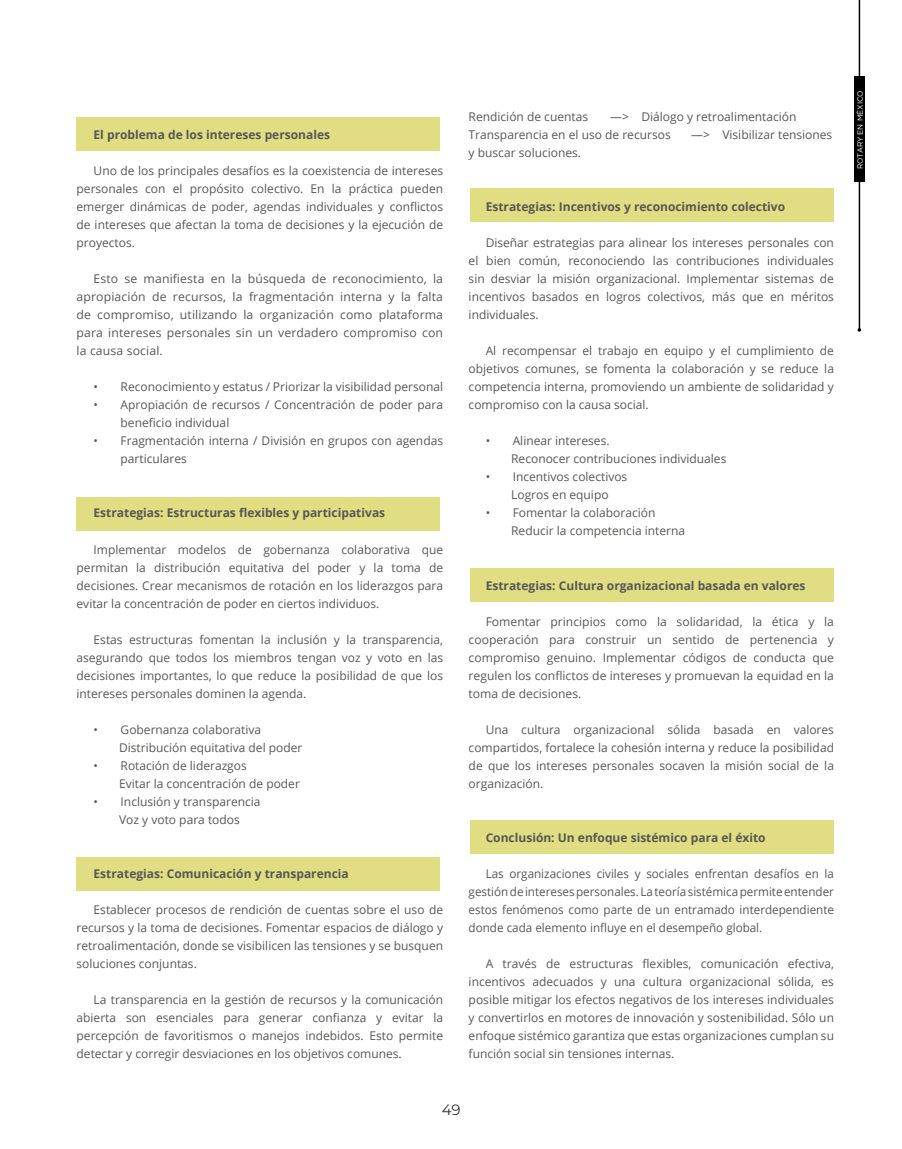
<style>
.page{position:relative;width:902px;height:1149px;background:#fff}
.page>*{position:absolute;margin:0;border:0;box-sizing:border-box;transform-origin:0 0}
.t1{font:15px "Montserrat Alternates";color:#000}
.t2{font:12px/18px "Open Sans";color:#575756;text-align:justify}
.t3{font:700 12px "Open Sans";color:#575756}
.t4{font:7.5px "Gotham HTF";color:#fff}
</style>
<div class="page">
<div style="left:76px;top:117px;width:364px;height:34px;background:#e0dd82"></div>
<div style="left:470px;top:188px;width:363px;height:34px;background:#e0dd82"></div>
<div style="left:470px;top:568px;width:363px;height:34px;background:#e0dd82"></div>
<div style="left:470px;top:820px;width:363px;height:33px;background:#e0dd82"></div>
<div style="left:76px;top:497px;width:364px;height:34px;background:#e0dd82"></div>
<div style="left:76px;top:856px;width:364px;height:34px;background:#e0dd82"></div>
<hr style="left:858px;top:0;width:2px;height:330px;background:#000">
<div style="left:854px;top:76px;width:10px;height:106px;background:#000"></div>
<p class="t3" style="left:94px;top:126px;width:238px">El problema de los intereses personales</p>
<p class="t2" style="left:77px;top:161px;width:368px;text-indent:17px">Uno de los principales desafíos es la coexistencia de intereses personales con el propósito colectivo. En la práctica pueden emerger diná micas de poder, agendas individuales y conflictos de intereses que afectan la toma de decisiones y la ejecución de proyectos.</p>
<p class="t2" style="left:77px;top:269px;width:368px;text-indent:17px">Esto se manifiesta en la búsqueda de reconocimiento, la apropiación de recursos, la fragmentación interna y la falta de compromiso, utilizando la organización como plataforma para intereses personales sin un verdadero compromiso con la causa social.</p>
<p class="t2" style="left:94px;top:377px;width:351px">• Reconocimiento y estatus / Priorizar la visibilidad personal</p>
<p class="t2" style="left:121px;top:395px;width:324px;text-indent:-27px">• Apropiación de recursos / Concentración de poder para beneficio individual</p>
<p class="t2" style="left:121px;top:431px;width:324px;text-indent:-27px">• Fragmentación interna / División en grupos con agendas particulares</p>
<p class="t3" style="left:94px;top:504px;width:293px">Estrategias: Estructuras flexibles y participativas</p>
<p class="t2" style="left:77px;top:539px;width:368px;text-indent:17px">Implementar modelos de gobernanza colaborativa que permitan la distribución equitativa del poder y la toma de decisiones. Crear mecanismos de rotación en los liderazgos para evitar la concentración de poder en ciertos individuos.</p>
<p class="t2" style="left:77px;top:629px;width:368px;text-indent:17px">Estas estructuras fomentan la inclusión y la transparencia, asegurando que todos los miembros tengan voz y voto en las decisiones importantes, lo que reduce la posibilidad de que los intereses personales dominen la agenda.</p>
<p class="t2" style="left:119px;top:719px;width:185px;text-indent:-26px">• Gobernanza colaborativa<br>Distribución equitativa del poder</p>
<p class="t2" style="left:119px;top:755px;width:182px;text-indent:-26px">• Rotación de liderazgos<br>Evitar la concentración de poder</p>
<p class="t2" style="left:94px;top:791px;width:168px;text-align:center">• Inclusión y transparencia<br>Voz y voto para todos</p>
<p class="t3" style="left:94px;top:864px;width:257px">Estrategias: Comunicación y transparencia</p>
<p class="t2" style="left:77px;top:899px;width:368px;text-indent:17px">Establecer procesos de rendición de cuentas sobre el uso de recursos y la toma de decisiones. Fomentar espacios de diá logo y retroalimentación, donde se visibilicen las tensiones y se busquen soluciones conjuntas.</p>
<p class="t2" style="left:77px;top:989px;width:368px;text-indent:17px">La transparencia en la gestión de recursos y la comunicación abierta son esenciales para generar confianza y evitar la percepción de favoritismos o manejos indebidos. Esto permite detectar y corregir desviaciones en los objetivos comunes.</p>
<p class="t2" style="left:468px;top:107px;width:329px;text-indent:141px">—&gt; Diá logo y retroalimentación<br>Transparencia en el uso de recursos</p>
<p class="t2" style="left:468px;top:107px;width:121px">Rendición de cuentas</p>
<p class="t2" style="left:691px;top:125px;width:143px">—&gt; Visibilizar tensiones</p>
<p class="t2" style="left:468px;top:143px;width:114px">y buscar soluciones.</p>
<p class="t3" style="left:485px;top:198px;width:301px">Estrategias: Incentivos y reconocimiento colectivo</p>
<p class="t2" style="left:468px;top:233px;width:367px;text-indent:17px">Diseñar estrategias para alinear los intereses personales con el bien comú n, reconociendo las contribuciones individuales sin desviar la misión organizacional. Implementar sistemas de incentivos basados en logros colectivos, más que en méritos individuales.</p>
<p class="t2" style="left:468px;top:341px;width:367px;text-indent:17px">Al recompensar el trabajo en equipo y el cumplimiento de objetivos comunes, se fomenta la colaboración y se reduce la competencia interna, promoviendo un ambiente de solidaridad y compromiso con la causa social.</p>
<p class="t2" style="left:511px;top:431px;width:217px;text-indent:-26px">• Alinear intereses.<br>Reconocer contribuciones individuales</p>
<p class="t2" style="left:485px;top:467px;width:143px;text-align:center">• Incentivos colectivos<br>Logros en equipo</p>
<p class="t2" style="left:511px;top:503px;width:175px;text-indent:-26px">• Fomentar la colaboración<br>Reducir la competencia interna</p>
<p class="t3" style="left:485px;top:576px;width:321px">Estrategias: Cultura organizacional basada en valores</p>
<p class="t2" style="left:468px;top:611px;width:367px;text-indent:17px">Fomentar principios como la solidaridad, la ética y la cooperación para construir un sentido de pertenencia y compromiso genuino. Implementar códigos de conducta que regulen los conflictos de intereses y promuevan la equidad en la toma de decisiones.</p>
<p class="t2" style="left:468px;top:719px;width:367px;text-indent:17px">Una cultura organizacional sólida basada en valores compartidos, fortalece la cohesión interna y reduce la posibilidad de que los intereses personales socaven la misión social de la organización.</p>
<p class="t3" style="left:485px;top:828px;width:281px">Conclusión: Un enfoque sistémico para el éxito</p>
<p class="t2" style="left:468px;top:863px;width:367px;text-indent:17px">Las organizaciones civiles y sociales enfrentan desafíos en la gestió n de intereses personales. La teoría sistémica permite entender estos fenómenos como parte de un entramado interdependiente donde cada elemento influye en el desempeño global.</p>
<p class="t2" style="left:468px;top:953px;width:367px;text-indent:17px">A través de estructuras flexibles, comunicació n efectiva, incentivos adecuados y una cultura organizacional sólida, es posible mitigar los efectos negativos de los intereses individuales y convertirlos en motores de innovación y sostenibilidad. Sólo un enfoque sistémico garantiza que estas organizaciones cumplan su función social sin tensiones internas.</p>
<p class="t1" style="left:441px;top:1099px;width:21px">49</p>
<p class="t4" style="left:855px;top:169px;width:80px;rotate:-90deg">ROTARY EN MÉXICO</p>
</div>
